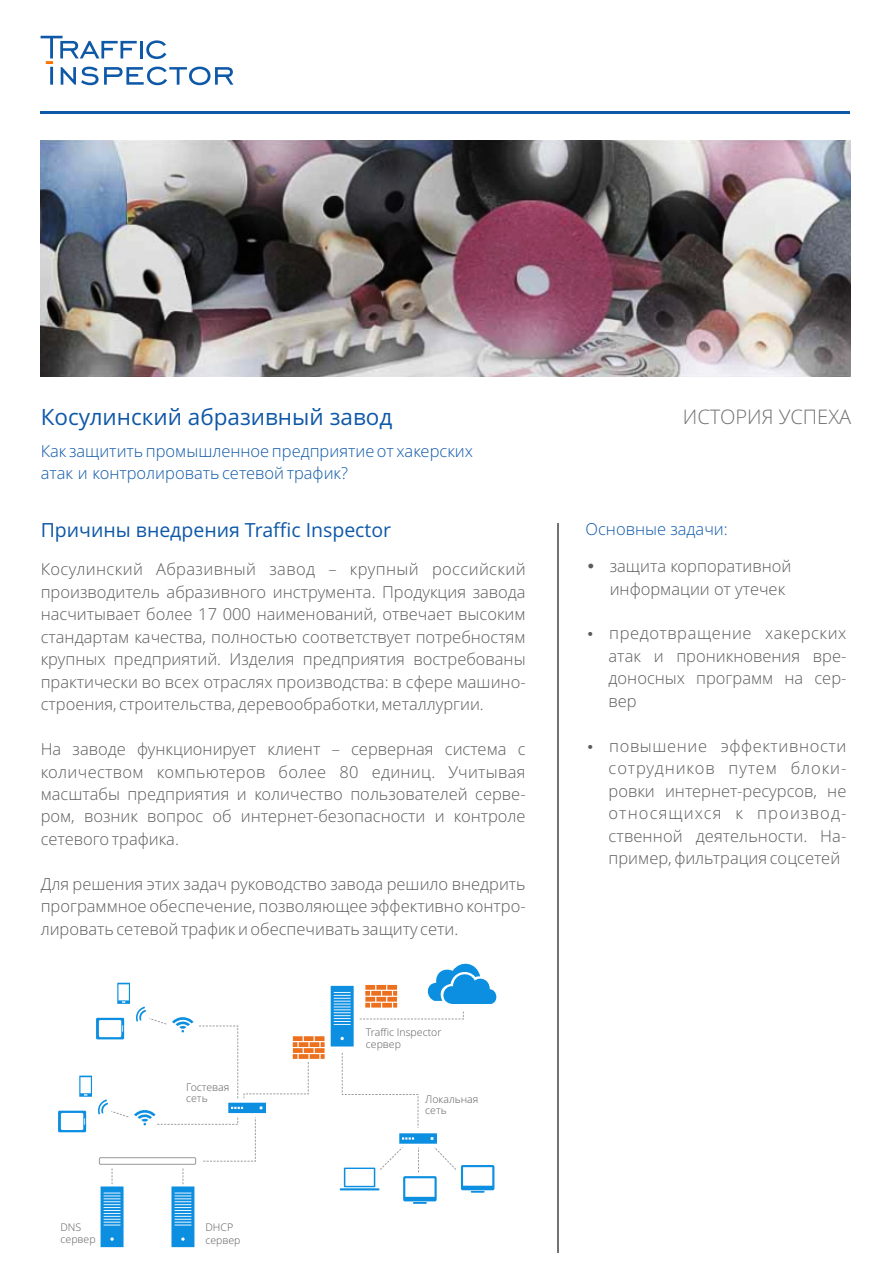
<style>
.page{position:relative;width:893px;height:1263px;background:#fff}
.page>*{position:absolute;margin:0;border:0;box-sizing:border-box;transform-origin:0 0}
.t1{font:22.5px "Open Sans";color:#0e58a8}
.t2{font:300 20.1px "Open Sans";color:#727271}
.t3{font:19.5px "Open Sans";color:#0e58a8}
.t4{font:300 16.5px/22.5px "Open Sans";color:#5b5b5b;text-align:justify}
.t5{font:300 16.5px/22.5px "Open Sans";color:#0e58a8}
.t6{font:300 10.5px/12.6px "Open Sans";color:#5b5b5b}
</style>
<div class="page">
<svg style="left:331px;top:963px;width:166px;height:83px"></svg>
<svg style="left:171px;top:1168px;width:23px;height:79px"></svg>
<svg style="left:101px;top:1168px;width:23px;height:79px"></svg>
<div style="left:99px;top:1157px;width:97px;height:8px;border:1px solid #9d9e9e"></div>
<svg style="left:340px;top:1052px;width:154px;height:152px"></svg>
<svg style="left:79px;top:1075px;width:13px;height:22px"></svg>
<svg style="left:58px;top:1111px;width:28px;height:21px"></svg>
<div style="left:61px;top:1113px;width:22px;height:17px;background:#fefefe"></div>
<div style="left:96px;top:1018px;width:28px;height:21px;background:#0c8fe1"></div>
<svg style="left:98px;top:983px;width:227px;height:178px"></svg>
<svg style="left:41px;top:36px;width:192px;height:49px"></svg>
<hr style="left:41px;top:111px;width:809px;height:3px;background:#0e58a8">
<hr style="left:558px;top:523px;width:1px;height:730px;background:#727271">
<img style="left:41px;top:140px;width:810px;height:236px">
<h1 class="t1" style="left:41px;top:408px;width:353px">Косулинский абразивный завод</h1>
<p class="t2" style="left:683px;top:408px;width:170px">ИСТОРИЯ УСПЕХА</p>
<p class="t5" style="left:41px;top:441px;width:434px">Как защитить промышленное предприятие от хакерских атак и контролировать сетевой трафик?</p>
<p class="t3" style="left:41px;top:522px;width:352px">Причины внедрения Traffic Inspector</p>
<p class="t4" style="left:41px;top:560px;width:486px">Косулинский Абразивный завод – крупный российский производитель абразивного инструмента. Продукция завода насчитывает более 17 000 наименований, отвечает высоким стандартам качества, полностью соответствует потребностям крупных предприятий. Изделия предприятия востребованы практически во всех отраслях производства: в сфере машино&shy;строения, строительства, деревообработки, металлургии.</p>
<p class="t4" style="left:41px;top:739px;width:486px">На заводе функционирует клиент – серверная система с количеством компьютеров более 80 единиц. Учитывая масштабы предприятия и количество пользователей серве&shy;ром, возник вопрос об интернет-безопасности и контроле сетевого трафика.</p>
<p class="t4" style="left:41px;top:874px;width:486px">Для решения этих задач руководство завода решило внедрить программное обеспечение, позволяющее эффективно контро&shy;лировать сетевой трафик и обеспечивать защиту сети.</p>
<p class="t6" style="left:186px;top:1082px;width:45px;line-height:11.6px">Гостевая сеть</p>
<p class="t6" style="left:61px;top:1222px;width:37px;line-height:12.1px">DNS сервер</p>
<p class="t6" style="left:205px;top:1222px;width:37px">DHCP сервер</p>
<p class="t6" style="left:366px;top:1026px;width:77px">Traffic Inspector сервер</p>
<p class="t6" style="left:425px;top:1094px;width:55px;line-height:11.2px">Локальная сеть</p>
<p class="t5" style="left:585px;top:520px;width:144px">Основные задачи:</p>
<p class="t4" style="left:610px;top:556px;width:183px">защита корпоративной информации от утечек</p>
<p class="t4" style="left:609px;top:624px;width:239px">предотвращение хакерских атак и проникновения вре&shy;доносных программ на сер&shy;вер</p>
<p class="t4" style="left:609px;top:736px;width:239px">повышение эффективности сотрудников путем блоки&shy;ровки интернет-ресурсов, не относящихся к производ&shy;ственной деятельности. На&shy;пример, фильтрация соцсетей</p>
</div>
